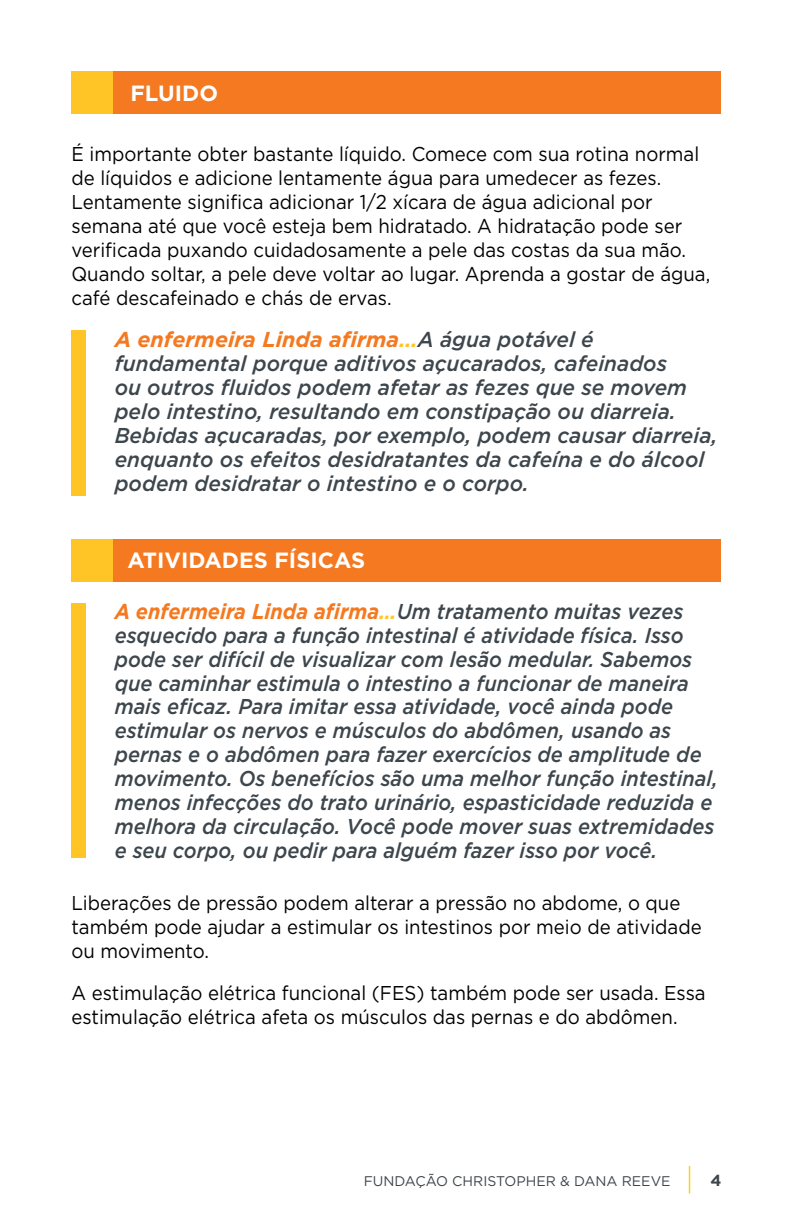
<style>
.page{position:relative;width:792px;height:1224px;background:#fff}
.page>*{position:absolute;margin:0;border:0;box-sizing:border-box;transform-origin:0 0}
.t1{font:700 22px "Gotham";color:#fff}
.t2{font:italic 500 21.6px/24px "Gotham";color:#3d464c;scale:.93 1}
.t3{font:italic 500 21.6px/24px "Gotham";color:#3d464c}
.t4{font:20px/24px "Gotham";color:#000;scale:.93 1}
.t5{font:700 16px "Gotham";color:#3d464c}
.t6{font:14px "Gotham";color:#3d464c}
.s1{font-weight:700;color:#f47920}
.s2{font-weight:700;color:#ffc425}
</style>
<div class="page">
<svg style="left:689px;top:1166px;width:1px;height:28px"></svg>
<div style="left:71px;top:71px;width:43px;height:42px;background:#ffc425"></div>
<div style="left:113px;top:71px;width:608px;height:42px;background:#f47920"></div>
<div style="left:71px;top:539px;width:43px;height:42px;background:#ffc425"></div>
<div style="left:113px;top:539px;width:608px;height:42px;background:#f47920"></div>
<div style="left:71px;top:603px;width:15px;height:255px;background:#ffc425"></div>
<div style="left:71px;top:330px;width:15px;height:166px;background:#ffc425"></div>
<p class="t1" style="left:131px;top:79px;width:89px">FLUIDO</p>
<p class="t4" style="left:71px;top:142px;width:688px">É importante obter bastante líquido. Comece com sua rotina normal de líquidos e adicione lentamente água para umedecer as fezes.<br>Lentamente significa adicionar 1/2 xícara de água adicional por semana até que você esteja bem hidratado. A hidratação pode ser verificada puxando cuidadosamente a pele das costas da sua mão.<br>Quando soltar, a pele deve voltar ao lugar. Aprenda a gostar de água, café descafeinado e chás de ervas.</p>
<p class="t3" style="left:115px;top:328px;width:604px"><span class="s1">A enfermeira Linda afirma</span><span class="s2">…</span>A água potável é fundamental porque aditivos açucarados, cafeinados<br>ou outros fluidos podem afetar as fezes que se movem pelo intestino, resultando em constipação ou diarreia.<br>Bebidas açucaradas, por exemplo, podem causar diarreia, enquanto os efeitos desidratantes da cafeína e do álcool podem desidratar o intestino e o corpo.</p>
<p class="t1" style="left:127px;top:545px;width:239px">ATIVIDADES FÍSICAS</p>
<p class="t2" style="left:115px;top:599px;width:650px"><span class="s1">A enfermeira Linda afirma</span><span class="s2">…</span>Um tratamento muitas vezes esquecido para a função intestinal é atividade física. Isso pode ser difícil de visualizar com lesão medular. Sabemos que caminhar estimula o intestino a funcionar de maneira mais eficaz. Para imitar essa atividade, você ainda pode estimular os nervos e músculos do abdômen, usando as pernas e o abdômen para fazer exercícios de amplitude de movimento. Os benefícios são uma melhor função intestinal, menos infecções do trato urinário, espasticidade reduzida e melhora da circulação. Você pode mover suas extremidades e seu corpo, ou pedir para alguém fazer isso por você.</p>
<p class="t4" style="left:71px;top:890px;width:679px">Liberações de pressão podem alterar a pressão no abdome, o que também pode ajudar a estimular os intestinos por meio de atividade ou movimento.</p>
<p class="t4" style="left:71px;top:980px;width:683px">A estimulação elétrica funcional (FES) também pode ser usada. Essa estimulação elétrica afeta os músculos das pernas e do abdômen.</p>
<p class="t6" style="left:364px;top:1172px;width:308px">FUNDAÇÃO CHRISTOPHER &amp; DANA REEVE</p>
<p class="t5" style="left:710px;top:1170px;width:13px">4</p>
</div>
